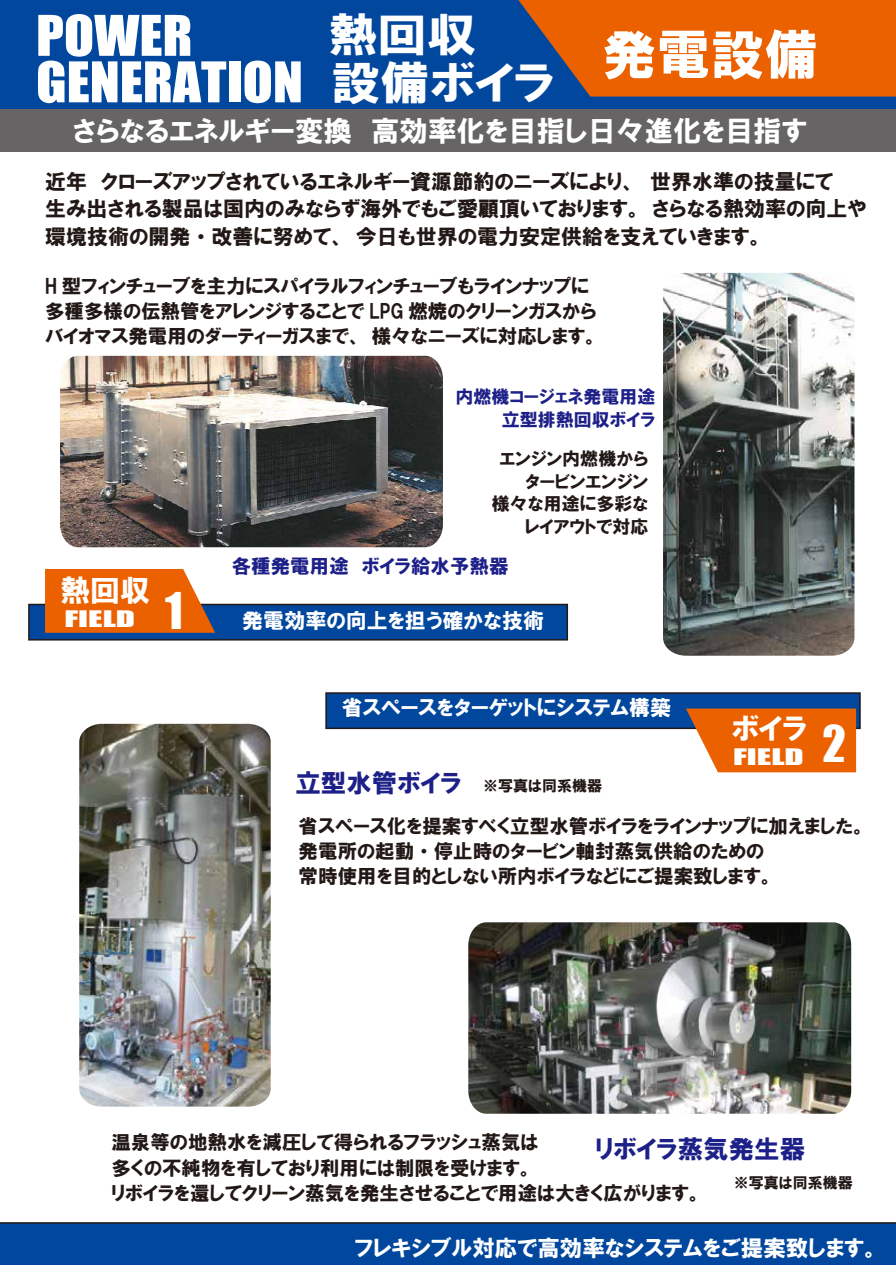
<style>
.page{position:relative;width:896px;height:1265px;background:#fff}
.page>*{position:absolute;margin:0;border:0;box-sizing:border-box;transform-origin:0 0}
.t1{font:54px "HGP Soei Kakugothic UB";color:#fff}
.t2{font:51.75px/46.5px "Impact";color:#fff;scale:1.07 1}
.t3{font:46.5px "Impact";color:#fff}
.t4{font:46.2px "HGP Soei Kakugothic UB";color:#fff;scale:1.07 1}
.t5{font:30px "HGP Soei Kakugothic UB";color:#fff}
.t6{font:28.5px "HGP Soei Kakugothic UB";color:#fff}
.t7{font:25.5px "HGP Soei Kakugothic UB";color:#1d2088}
.t8{font:22.5px "HGP Soei Kakugothic UB";color:#fff}
.t9{font:21px/27.8px "HGP Soei Kakugothic UB";color:#221815}
.t10{font:21px "HGP Soei Kakugothic UB";color:#fff}
.t11{font:21px "Impact";color:#fff;scale:1.66 1}
.t12{font:19.5px/25px "HGP Soei Kakugothic UB";color:#221815}
.t13{font:19.5px "HGP Soei Kakugothic UB";color:#1d2088}
.t14{font:18px/22.5px "HGP Soei Kakugothic UB";color:#221815;text-align:right}
.t15{font:18px/22.5px "HGP Soei Kakugothic UB";color:#1d2088;text-align:right}
.t16{font:15px "HGP Soei Kakugothic UB";color:#221815}
.s1{font-size:46.5px}
</style>
<div class="page">
<img style="left:60px;top:356px;width:383px;height:191px">
<div style="left:325px;top:692px;width:535px;height:37px;background:#00479d;border:2px solid #221815"></div>
<svg style="left:685px;top:708px;width:171px;height:64px;background:#e86e18"></svg>
<img style="left:663px;top:273px;width:191px;height:382px">
<img style="left:79px;top:724px;width:192px;height:382px">
<img style="left:468px;top:922px;width:383px;height:191px">
<div style="left:0;top:0;width:895px;height:109px;background:#00479d"></div>
<div style="left:0;top:109px;width:895px;height:43px;background:#666464"></div>
<svg style="left:510px;top:0;width:385px;height:97px;background:#ce5d12"></svg>
<div style="left:0;top:1222px;width:895px;height:42px;background:#00479d"></div>
<div style="left:28px;top:603px;width:540px;height:37px;background:#00479d;border:2px solid #221815"></div>
<svg style="left:45px;top:569px;width:170px;height:64px;background:#e76b15"></svg>
<h3 class="t4" style="left:328px;top:12px;width:140px">熱回収</h3>
<h2 class="t2" style="left:36px;top:11px;width:251px">POWER<br>GENERATION</h2>
<h1 class="t1" style="left:602px;top:27px;width:218px">発電設備</h1>
<h3 class="t6" style="left:73px;top:117px;width:735px">さらなるエネルギー変換　高効率化を目指し日々進化を目指す</h3>
<h3 class="t4" style="left:331px;top:59px;width:211px">設備ボイラ</h3>
<p class="t9" style="left:45px;top:167px;width:823px">近年　クローズアップされているエネルギー資源節約のニーズにより、 世界水準の技量にて<br>生み出される製品は国内のみならず海外でもご愛顧頂いております。さらなる熱効率の向上や環境技術の開発・改善に努めて、今日も世界の電力安定供給を支えていきます。</p>
<p class="t12" style="left:45px;top:273px;width:554px">H 型フィンチューブを主力にスパイラルフィンチューブもラインナップに多種多様の伝熱管をアレンジすることで LPG 燃焼のクリーンガスからバイオマス発電用のダーティーガスまで、様々なニーズに対応します。</p>
<p class="t15" style="left:455px;top:385px;width:201px">内燃機コージェネ発電用途立型排熱回収ボイラ</p>
<h3 class="t5" style="left:60px;top:575px;width:91px">熱回収</h3>
<p class="t11" style="left:64px;top:602px;width:73px">FIELD <span class="s1">1</span></p>
<p class="t14" style="left:492px;top:447px;width:158px">エンジン内燃機からタービンエンジン<br>様々な用途に多彩なレイアウトで対応</p>
<p class="t13" style="left:232px;top:556px;width:278px">各種発電用途　ボイラ給水予熱器</p>
<p class="t10" style="left:242px;top:610px;width:303px">発電効率の向上を担う確かな技術</p>
<p class="t10" style="left:342px;top:697px;width:331px">省スペースをターゲットにシステム構築</p>
<h3 class="t7" style="left:278px;top:770px;width:185px">　立型水管ボイラ</h3>
<p class="t16" style="left:483px;top:778px;width:120px">※写真は同系機器</p>
<h3 class="t5" style="left:731px;top:713px;width:77px">ボイラ</h3>
<p class="t11" style="left:733px;top:740px;width:44px">FIELD</p>
<h3 class="t3" style="left:822px;top:707px;width:25px">2</h3>
<p class="t12" style="left:298px;top:813px;width:569px">省スペース化を提案すべく立型水管ボイラをラインナップに加えました。発電所の起動・停止時のタービン軸封蒸気供給のための<br>常時使用を目的としない所内ボイラなどにご提案致します。</p>
<p class="t12" style="left:111px;top:1129px;width:591px">温泉等の地熱水を減圧して得られるフラッシュ蒸気は<br>多くの不純物を有しており利用には制限を受けます。<br>リボイラを還してクリーン蒸気を発生させることで用途は大きく広がります。</p>
<h3 class="t7" style="left:595px;top:1136px;width:211px">リボイラ蒸気発生器</h3>
<p class="t16" style="left:733px;top:1175px;width:120px">※写真は同系機器</p>
<p class="t8" style="left:355px;top:1236px;width:525px">フレキシブル対応で高効率なシステムをご提案致します。</p>
</div>
